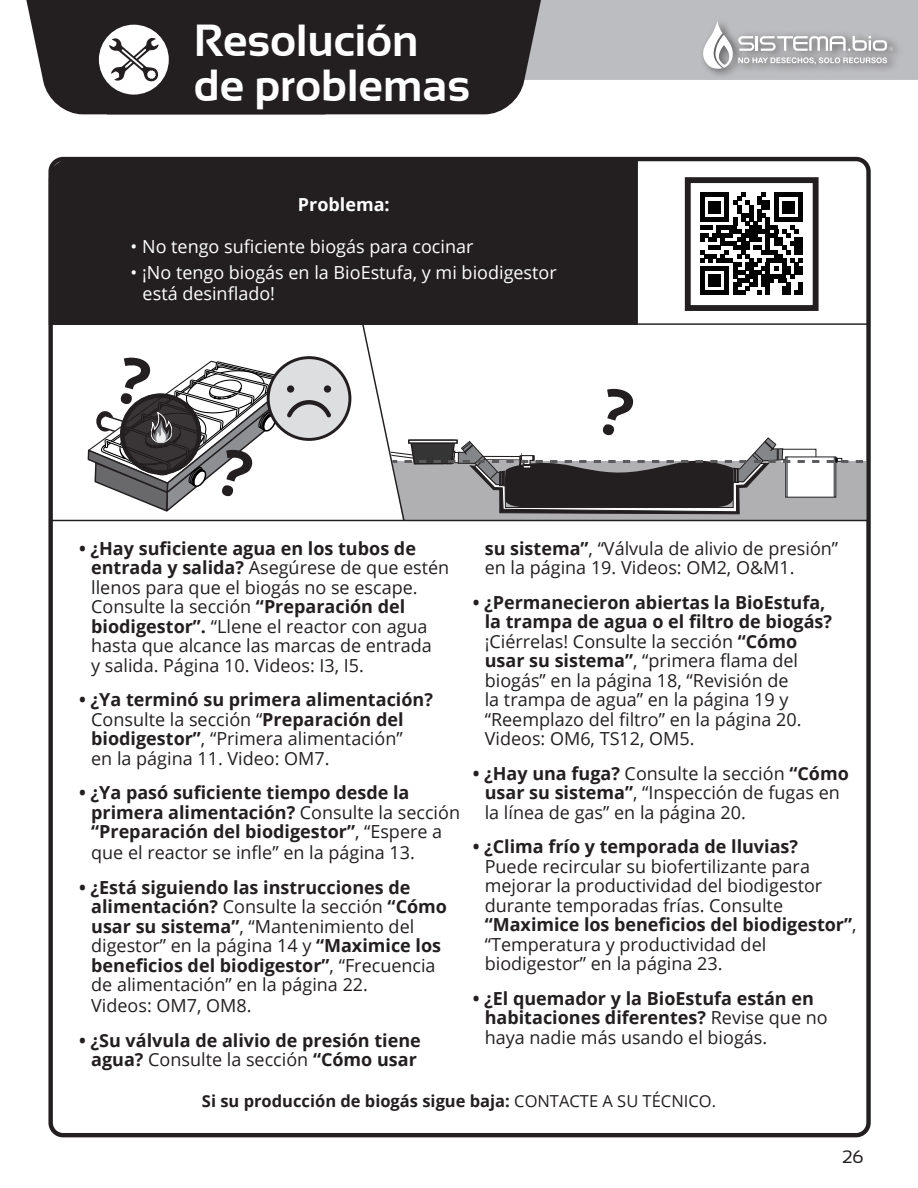
<style>
.page{position:relative;width:918px;height:1188px;background:#fff}
.page>*{position:absolute;margin:0;border:0;box-sizing:border-box;transform-origin:0 0}
.Títulos{font:700 45px "Sansation";color:#fff}
.t1{font:18px/19.5px "Open Sans";color:#231f20}
.t2{font:700 18px/19.5px "Open Sans";color:#231f20}
.t3{font:18px "Open Sans";color:#fff}
.t4{font:700 18px "Open Sans";color:#fff}
.t5{font:18px "Sansation";color:#231f20}
.t6{font:700 16.5px "Open Sans";color:#231f20}
.s1{font-weight:700}
.s2{font-weight:400}
</style>
<div class="page">
<div style="left:53px;top:162px;width:585px;height:161px;background:#231f20"></div>
<div style="left:48px;top:157px;width:823px;height:980px;border:4px solid #231f20;border-radius:12px"></div>
<svg style="left:268px;top:358px;width:82px;height:81px"></svg>
<svg style="left:87px;top:356px;width:248px;height:156px"></svg>
<div style="left:120px;top:394px;width:81px;height:81px;border:4px solid #231f20;border-radius:50%"></div>
<hr style="left:50px;top:520px;width:817px;height:1px;background:#231f20">
<hr style="left:51px;top:323px;width:817px;height:2px;background:#231f20">
<svg style="left:357px;top:304px;width:509px;height:218px"></svg>
<svg style="left:700px;top:193px;width:103px;height:102px"></svg>
<hr style="left:700px;top:291px;width:29px;height:4px;background:#000001">
<div style="left:709px;top:275px;width:12px;height:12px;background:#000001"></div>
<div style="left:685px;top:177px;width:134px;height:134px;border:6px solid #231f20"></div>
<div style="left:541px;top:0;width:377px;height:80px;background:#bcbdc0"></div>
<svg style="left:349px;top:0;width:192px;height:114px;background:#302d2e"></svg>
<svg style="left:26px;top:0;width:323px;height:114px;background:#3f3c3d"></svg>
<div style="left:700px;top:17px;width:205px;height:62px;background:#bcbdc0"></div>
<svg style="left:702px;top:21px;width:191px;height:48px"></svg>
<p class="Títulos" style="left:194px;top:16px;width:226px">Resolución</p>
<p class="Títulos" style="left:194px;top:61px;width:278px">de problemas</p>
<p class="t4" style="left:298px;top:192px;width:93px">Problema:</p>
<p class="t3" style="left:131px;top:234px;width:344px">• No tengo suficiente biogás para cocinar</p>
<p class="t3" style="left:131px;top:260px;width:428px">• ¡No tengo biogás en la BioEstufa, y mi biodigestor</p>
<p class="t3" style="left:143px;top:281px;width:134px">está desinflado!</p>
<p class="t2" style="left:79px;top:538px;width:338px">• ¿Hay suficiente agua en los tubos de</p>
<p class="t1" style="left:91px;top:558px;width:360px"><span class="s1">entrada y salida?</span> Asegúrese de que estén llenos para que el biogás no se escape.<br>Consulte la sección <span class="s1">“Preparación del biodigestor”.</span> “Llene el reactor con agua hasta que alcance las marcas de entrada</p>
<p class="t1" style="left:91px;top:655px;width:274px">y salida. Página 10. Videos: I3, I5.</p>
<p class="t2" style="left:79px;top:690px;width:355px">• ¿Ya terminó su primera alimentación?</p>
<p class="t1" style="left:91px;top:709px;width:314px">Consulte la sección “<span class="s1">Preparación del biodigestor”</span>, “Primera alimentación”</p>
<p class="t1" style="left:91px;top:748px;width:240px">en la página 11. Video: OM7.</p>
<p class="t2" style="left:79px;top:783px;width:332px">• ¿Ya pasó suficiente tiempo desde la</p>
<p class="t1" style="left:91px;top:802px;width:370px;line-height:20.2px"><span class="s1">primera alimentación?</span> Consulte la sección <span class="s1">“Preparación del biodigestor”</span>, “Espere a que el reactor se infle” en la página 13.</p>
<p class="t2" style="left:79px;top:877px;width:333px">• ¿Está siguiendo las instrucciones de</p>
<p class="t2" style="left:91px;top:897px;width:357px">alimentación? <span class="s2">Consulte la sección</span> “Cómo usar su sistema”<span class="s2">, “Mantenimiento del digestor” en la página 14 y</span> “Maximice los beneficios del biodigestor”<span class="s2">, “Frecuencia</span></p>
<p class="t1" style="left:91px;top:975px;width:278px">de alimentación” en la página 22.</p>
<p class="t1" style="left:91px;top:996px;width:162px">Videos: OM7, OM8.</p>
<p class="t2" style="left:79px;top:1030px;width:343px">• ¿Su válvula de alivio de presión tiene</p>
<p class="t1" style="left:91px;top:1050px;width:327px"><span class="s1">agua?</span> Consulte la sección <span class="s1">“Cómo usar</span></p>
<p class="t1" style="left:485px;top:538px;width:355px"><span class="s1">su sistema”</span>, “Válvula de alivio de presión”</p>
<p class="t1" style="left:485px;top:558px;width:311px">en la página 19. Videos: OM2, O&amp;M1.</p>
<p class="t2" style="left:473px;top:592px;width:354px">• ¿Permanecieron abiertas la BioEstufa,</p>
<p class="t2" style="left:485px;top:612px;width:349px">la trampa de agua o el filtro de biogás? <span class="s2">¡Ciérrelas! Consulte la sección</span> “Cómo</p>
<p class="t1" style="left:485px;top:651px;width:318px"><span class="s1">usar su sistema”</span>, “primera flama del biogás” en la página 18, “Revisión de la trampa de agua” en la página 19 y “Reemplazo del filtro” en la página 20.<br>Videos: OM6, TS12, OM5.</p>
<p class="t2" style="left:473px;top:763px;width:378px">• ¿Hay una fuga? <span class="s2">Consulte la sección</span> “Cómo</p>
<p class="t1" style="left:485px;top:783px;width:357px"><span class="s1">usar su sistema”</span>, “Inspección de fugas en la línea de gas” en la página 20.</p>
<p class="t2" style="left:473px;top:837px;width:327px">• ¿Clima frío y temporada de lluvias?</p>
<p class="t1" style="left:485px;top:856px;width:327px">Puede recircular su biofertilizante para</p>
<p class="t1" style="left:485px;top:876px;width:339px">mejorar la productividad del biodigestor</p>
<p class="t2" style="left:485px;top:895px;width:373px"><span class="s2">durante temporadas frías. Consulte </span>“Maximice los beneficios del biodigestor”<span class="s2">,</span></p>
<p class="t1" style="left:485px;top:934px;width:283px">“Temperatura y productividad del biodigestor” en la página 23.</p>
<p class="t2" style="left:473px;top:988px;width:343px">• ¿El quemador y la BioEstufa están en</p>
<p class="t1" style="left:485px;top:1008px;width:344px"><span class="s1">habitaciones diferentes?</span> Revise que no haya nadie más usando el biogás.</p>
<p class="t6" style="left:202px;top:1089px;width:516px">Si su producción de biogás sigue baja: <span class="s2">CONTACTE A SU TÉCNICO.</span></p>
<p class="t5" style="left:842px;top:1147px;width:23px">26</p>
</div>
